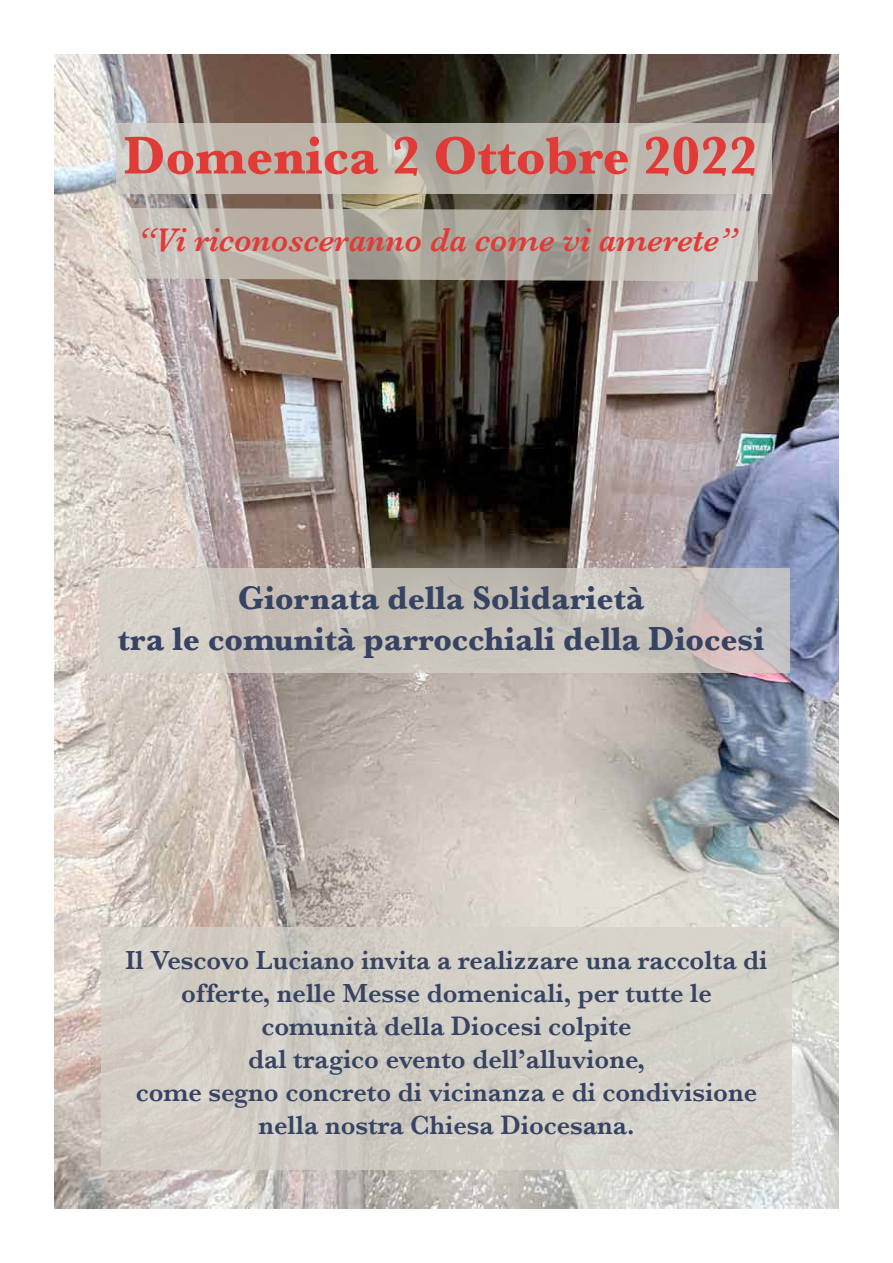
<style>
.page{position:relative;width:893px;height:1263px;background:#fff}
.page>*{position:absolute;margin:0;border:0;box-sizing:border-box;transform-origin:0 0}
.t1{font:700 54.9px "Baskerville";color:#e13b38;scale:.96 1}
.t2{font:700 34.35px/41.1px "Baskerville";color:#364362;text-align:center;scale:.96 1}
.t3{font:italic 600 34.35px "Baskerville";color:#e13b38;scale:.96 1}
.t4{font:600 27.45px/32.8px "Baskerville";color:#364362;text-align:center;scale:.96 1}
</style>
<div class="page">
<img style="left:54px;top:54px;width:785px;height:1155px">
<svg style="left:117px;top:123px;width:655px;height:71px;background:#bcb8ae"></svg>
<div style="left:101px;top:927px;width:690px;height:243px;background:#d4d1c8"></div>
<svg style="left:99px;top:568px;width:690px;height:104px;background:#c9c3bc"></svg>
<svg style="left:130px;top:208px;width:628px;height:73px;background:#b7b2a9"></svg>
<h1 class="t1" style="left:123px;top:123px;width:662px">Domenica 2 Ottobre 2022</h1>
<p class="t3" style="left:138px;top:220px;width:625px">“Vi riconosceranno da come vi amerete”</p>
<p class="t2" style="left:118px;top:577px;width:675px">Giornata della Solidarietà<br>tra le comunità parrocchiali della Diocesi</p>
<p class="t4" style="left:125px;top:944px;width:670px">Il Vescovo Luciano invita a realizzare una raccolta di offerte, nelle Messe domenicali, per tutte le comunità della Diocesi colpite<br>dal tragico evento dell’alluvione,<br>come segno concreto di vicinanza e di condivisione nella nostra Chiesa Diocesana.</p>
</div>
